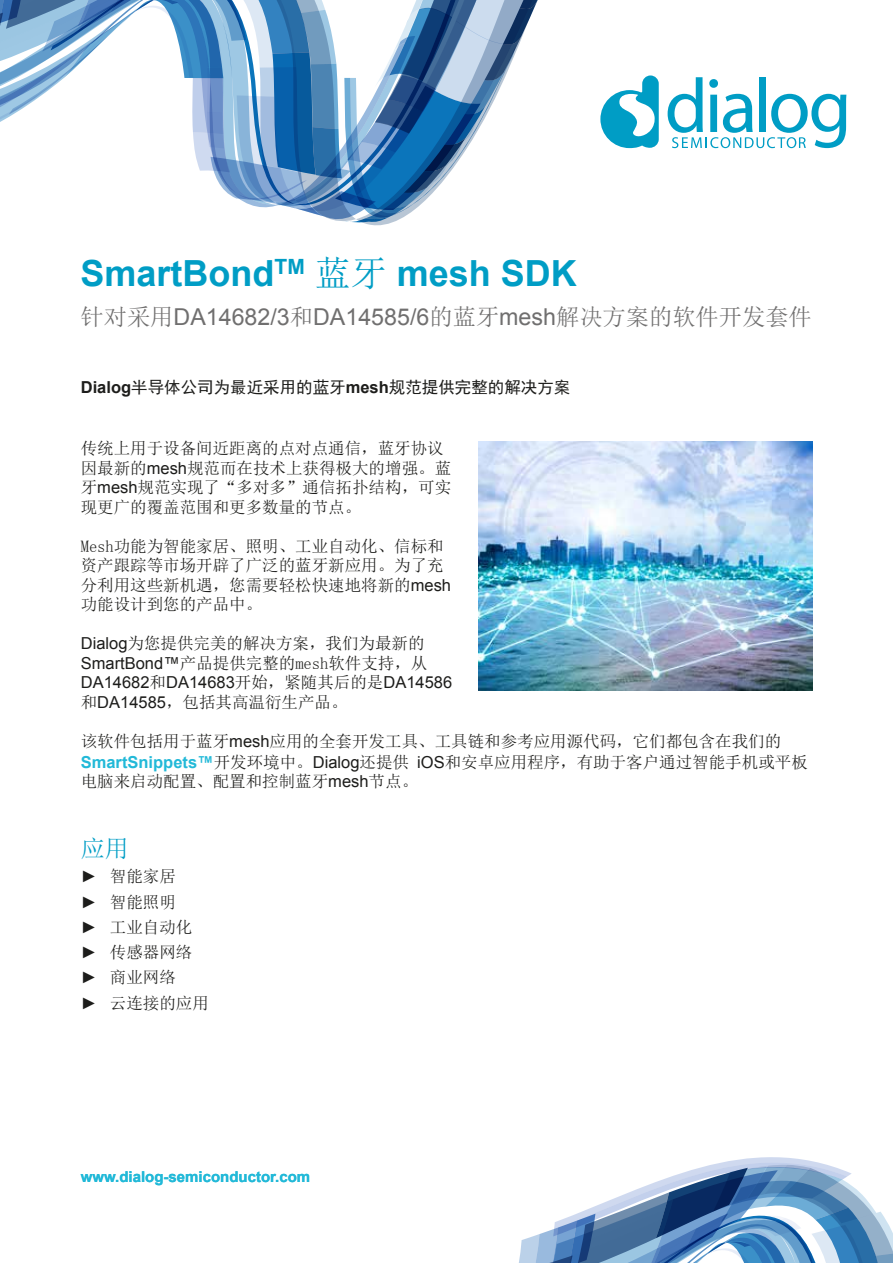
<style>
.page{position:relative;width:893px;height:1263px;background:#fff}
.page>*{position:absolute;margin:0;border:0;box-sizing:border-box;transform-origin:0 0}
.t1{font:700 36px "Arial";color:#009dc5}
.t2{font:24px "Sim Sun";color:#009dc5}
.t3{font:23.25px "Arial";color:#706f6f}
.t4{font:16.5px/19.5px "Sim Sun";color:#1d1d1b}
.t5{font:16.5px "Sim Hei";color:#1d1d1b}
.t6{font:16.5px "Arial";color:#1d1d1b}
.t7{font:700 15px "Arial";color:#22b9d8}
.s1{font-family:"Sim Sun";font-weight:400}
.s2{font-family:"Sim Sun"}
.s3{font-family:"Arial";font-weight:700}
.s4{font-family:"Arial"}
.s5{font-family:"Arial";font-weight:700;color:#22b9d8}
</style>
<div class="page">
<svg style="left:600px;top:75px;width:59px;height:73px"></svg>
<svg style="left:667px;top:77px;width:179px;height:71px"></svg>
<svg style="left:0;top:0;width:538px;height:222px"></svg>
<svg style="left:519px;top:1157px;width:374px;height:106px"></svg>
<img style="left:479px;top:441px;width:333px;height:250px">
<h1 class="t1" style="left:81px;top:249px;width:498px">SmartBond<sup>TM</sup> <span class="s1">蓝牙</span> mesh SDK</h1>
<h3 class="t3" style="left:81px;top:302px;width:733px"><span class="s2">针对采用</span>DA14682/3<span class="s2">和</span>DA14585/6<span class="s2">的蓝牙</span>mesh<span class="s2">解决方案的软件开发套件</span></h3>
<p class="t5" style="left:81px;top:379px;width:491px"><span class="s3">Dialog</span>半导体公司为最近采用的蓝牙<span class="s3">mesh</span>规范提供完整的解决方案</p>
<p class="t4" style="left:81px;top:439px;width:372px">传统上用于设备间近距离的点对点通信，蓝牙协议因最新的<span class="s4">mesh</span>规范而在技术上获得极大的增强。蓝牙<span class="s4">mesh</span>规范实现了“多对多”通信拓扑结构，可实现更广的覆盖范围和更多数量的节点。</p>
<p class="t4" style="left:81px;top:536px;width:372px">Mesh功能为智能家居、照明、工业自动化、信标和资产跟踪等市场开辟了广泛的蓝牙新应用。为了充分利用这些新机遇，您需要轻松快速地将新的<span class="s4">mesh</span>功能设计到您的产品中。</p>
<p class="t4" style="left:81px;top:634px;width:348px"><span class="s4">Dialog</span>为您提供完美的解决方案，我们为最新的<br><span class="s4">SmartBond™</span>产品提供完整的mesh软件支持，从</p>
<p class="t6" style="left:81px;top:672px;width:373px">DA14682<span class="s2">和</span>DA14683<span class="s2">开始，紧随其后的是</span>DA14586</p>
<p class="t4" style="left:81px;top:692px;width:268px">和<span class="s4">DA14585</span>，包括其高温衍生产品。</p>
<p class="t4" style="left:81px;top:730px;width:728px;line-height:21px">该软件包括用于蓝牙<span class="s4">mesh</span>应用的全套开发工具、工具链和参考应用源代码，它们都包含在我们的<br><span class="s5">SmartSnippets™</span>开发环境中。<span class="s4">Dialog</span>还提供 <span class="s4">iOS</span>和安卓应用程序，有助于客户通过智能手机或平板</p>
<p class="t4" style="left:81px;top:772px;width:339px">电脑来启动配置、配置和控制蓝牙<span class="s4">mesh</span>节点。</p>
<h2 class="t2" style="left:81px;top:836px;width:49px">应用</h2>
<p class="t4" style="left:81px;top:864px;width:130px;line-height:25.2px"><span class="s4">►</span> 智能家居<br><span class="s4">►</span> 智能照明<br><span class="s4">►</span> 工业自动化<span class="s4">►</span> 传感器网络<span class="s4">►</span> 商业网络<br><span class="s4">►</span> 云连接的应用</p>
<p class="t7" style="left:81px;top:1167px;width:231px">www.dialog-semiconductor.com</p>
</div>
